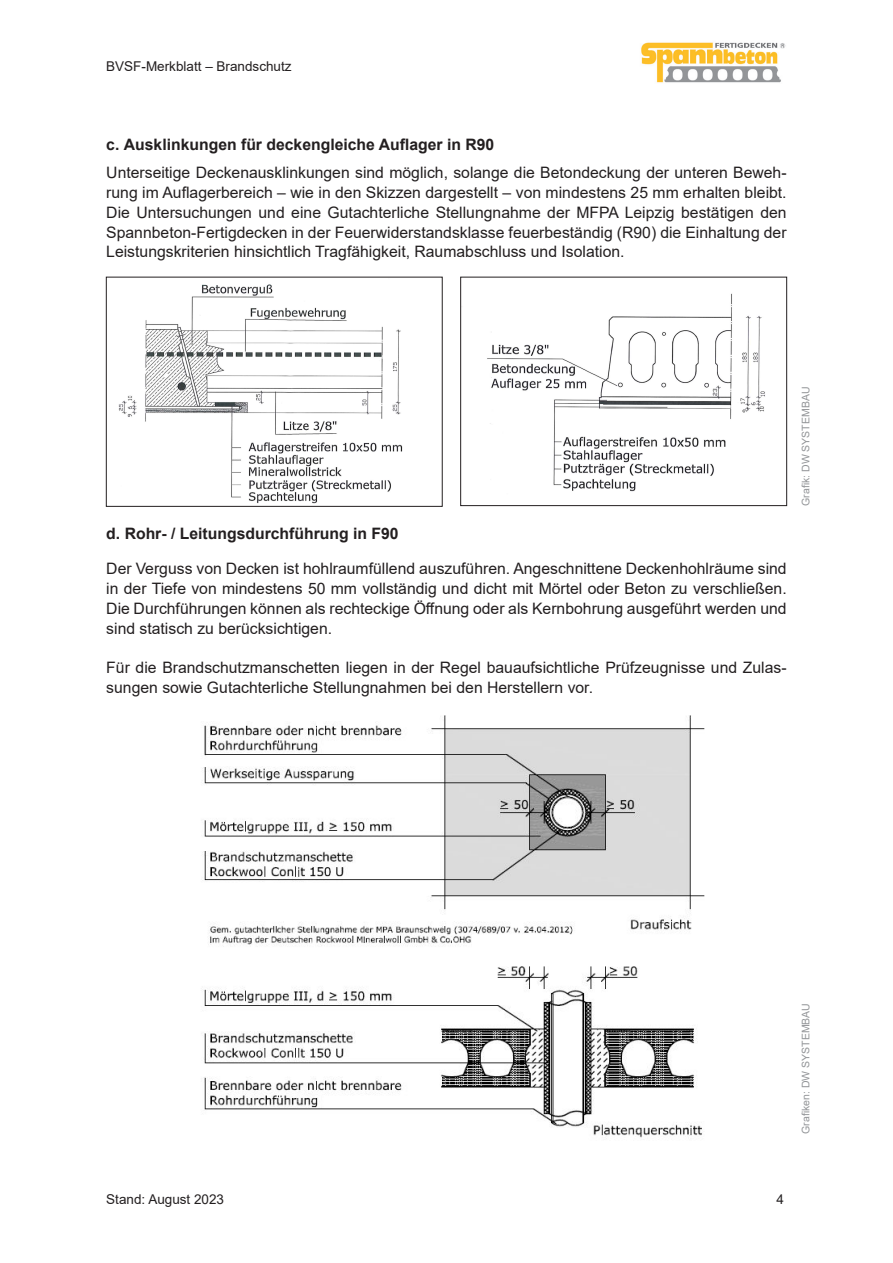
<style>
.page{position:relative;width:893px;height:1263px;background:#fff}
.page>*{position:absolute;margin:0;border:0;box-sizing:border-box;transform-origin:0 0}
.Fließtext{font:15.75px/19.8px "Arial";color:#231f20;text-align:justify}
.t1{font:700 15.75px "Arial";color:#231f20}
.t2{font:13.5px "Arial";color:#231f20}
.Absatzformat_1{font:10.5px "Arial";color:#939598}
</style>
<div class="page">
<img style="left:641px;top:42px;width:145px;height:41px">
<img style="left:118px;top:284px;width:285px;height:220px">
<img style="left:487px;top:293px;width:278px;height:199px">
<div style="left:460px;top:277px;width:327px;height:229px;border:1px solid #231f20"></div>
<img style="left:203px;top:715px;width:502px;height:424px">
<div style="left:610px;top:297px;width:62px;height:16px;background:#fff"></div>
<p class="t2" style="left:106px;top:57px;width:187px">BVSF-Merkblatt – Brandschutz</p>
<p class="t1" style="left:106px;top:133px;width:390px">c. Ausklinkungen für deckengleiche Auflager in R90</p>
<p class="Fließtext" style="left:106px;top:163px;width:682px">Unterseitige Deckenausklinkungen sind möglich, solange die Betondeckung der unteren Beweh&shy;rung im Auflagerbereich – wie in den Skizzen dargestellt – von mindestens 25 mm erhalten bleibt.<br>Die Untersuchungen und eine Gutachterliche Stellungnahme der MFPA Leipzig bestätigen den Spannbeton-Fertigdecken in der Feuerwiderstandsklasse feuerbeständig (R90) die Einhaltung der Leistungskriterien hinsichtlich Tragfähigkeit, Raumabschluss und Isolation.</p>
<p class="t1" style="left:106px;top:522px;width:294px">d. Rohr- / Leitungsdurchführung in F90</p>
<p class="Fließtext" style="left:106px;top:559px;width:682px">Der Verguss von Decken ist hohlraumfüllend auszuführen. Angeschnittene Deckenhohlräume sind in der Tiefe von mindestens 50 mm vollständig und dicht mit Mörtel oder Beton zu verschließen.<br>Die Durchführungen können als rechteckige Öffnung oder als Kernbohrung ausgeführt werden und sind statisch zu berücksichtigen.</p>
<p class="Fließtext" style="left:106px;top:658px;width:682px">Für die Brandschutzmanschetten liegen in der Regel bauaufsichtliche Prüfzeugnisse und Zulas&shy;sungen sowie Gutachterliche Stellungnahmen bei den Herstellern vor.</p>
<p class="Absatzformat_1" style="left:799px;top:506px;width:121px;rotate:-90deg">Grafik: DW SYSTEMBAU</p>
<p class="Absatzformat_1" style="left:799px;top:1134px;width:132px;rotate:-90deg">Grafiken: DW SYSTEMBAU</p>
<p class="t2" style="left:106px;top:1190px;width:119px">Stand: August 2023</p>
<p class="t2" style="left:776px;top:1190px;width:9px">4</p>
</div>
